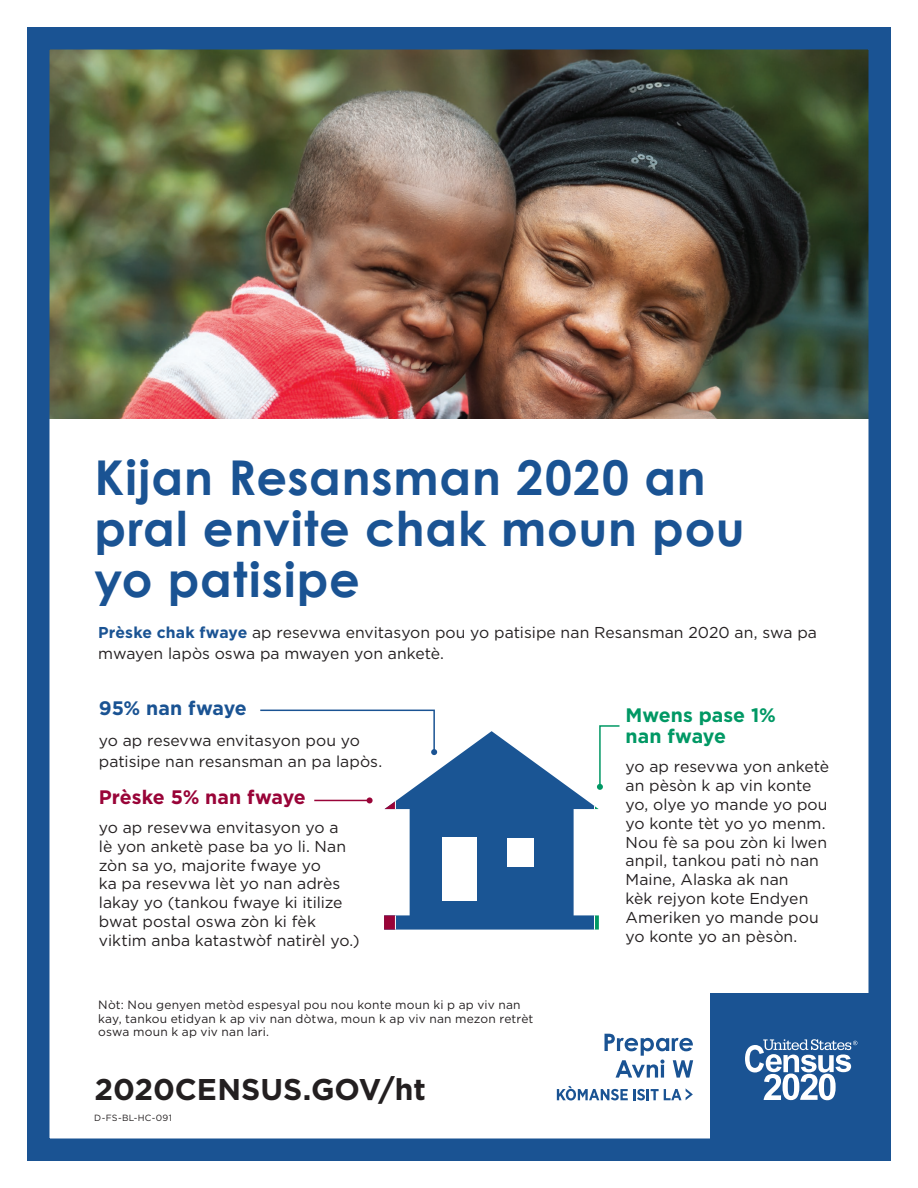
<style>
.page{position:relative;width:918px;height:1188px;background:#fff}
.page>*{position:absolute;margin:0;border:0;box-sizing:border-box;transform-origin:0 0}
.t1{font:700 48px/51px "Century Gothic";letter-spacing:.02em;color:#1a5393}
.t2{font:700 30px "Gotham";color:#231f20}
.t3{font:700 19.5px/21px "Gotham";color:#009864}
.t4{font:700 19.5px "Gotham";color:#990438}
.t5{font:700 19.5px "Gotham";color:#1a5393}
.t6{font:15.75px/18.9px "Gotham";color:#231f20}
.t7{font:12px/13.5px "Gotham";letter-spacing:.015em;color:#231f20}
.t8{font:9px "Gotham";letter-spacing:.035em;color:#231f20}
.s1{font-weight:700;color:#1a5393}
</style>
<div class="page">
<img style="left:50px;top:50px;width:818px;height:368px">
<svg style="left:260px;top:709px;width:360px;height:221px"></svg>
<hr style="left:395px;top:796px;width:1px;height:134px;background:#fff">
<hr style="left:594px;top:796px;width:1px;height:134px;background:#fff">
<div style="left:442px;top:837px;width:35px;height:64px;background:#fff"></div>
<div style="left:508px;top:838px;width:26px;height:28px;background:#fff"></div>
<svg style="left:605px;top:1034px;width:88px;height:44px"></svg>
<svg style="left:557px;top:1086px;width:136px;height:14px"></svg>
<div style="left:711px;top:994px;width:180px;height:167px;background:#1a5393"></div>
<svg style="left:745px;top:1039px;width:112px;height:61px"></svg>
<div style="left:27px;top:27px;width:864px;height:1134px;border:22px solid #1a5393"></div>
<h1 class="t1" style="left:94px;top:450px;width:652px">Kijan Resansman 2020 an pral envite chak moun pou yo patisipe</h1>
<p class="t6" style="left:98px;top:622px;width:720px;line-height:21px"><span class="s1">Prèske chak fwaye</span> ap resevwa envitasyon pou yo patisipe nan Resansman 2020 an, swa pa mwayen lapòs oswa pa mwayen yon anketè.</p>
<p class="t5" style="left:99px;top:695px;width:150px">95% nan fwaye</p>
<p class="t6" style="left:99px;top:729px;width:285px;line-height:21px">yo ap resevwa envitasyon pou yo patisipe nan resansman an pa lapòs.</p>
<p class="t4" style="left:99px;top:784px;width:209px">Prèske 5% nan fwaye</p>
<p class="t6" style="left:99px;top:817px;width:262px">yo ap resevwa envitasyon yo a<br>lè yon anketè pase ba yo li. Nan zòn sa yo, majorite fwaye yo<br>ka pa resevwa lèt yo nan adrès lakay yo (tankou fwaye ki itilize bwat postal oswa zòn ki fèk viktim anba katastwòf natirèl yo.)</p>
<p class="t3" style="left:626px;top:705px;width:152px">Mwens pase 1% nan fwaye</p>
<p class="t6" style="left:626px;top:757px;width:205px">yo ap resevwa yon anketè an pèsòn k ap vin konte yo, olye yo mande yo pou yo konte tèt yo yo menm.<br>Nou fè sa pou zòn ki lwen anpil, tankou pati nò nan<br>Maine, Alaska ak nan<br>kèk rejyon kote Endyen<br>Ameriken yo mande pou yo konte yo an pèsòn.</p>
<p class="t7" style="left:98px;top:998px;width:437px">Nòt: Nou genyen metòd espesyal pou nou konte moun ki p ap viv nan kay, tankou etidyan k ap viv nan dòtwa, moun k ap viv nan mezon retrèt oswa moun k ap viv nan lari.</p>
<p class="t2" style="left:94px;top:1070px;width:333px">2020CENSUS.GOV/ht</p>
<p class="t8" style="left:94px;top:1112px;width:79px">D-FS-BL-HC-091</p>
</div>
